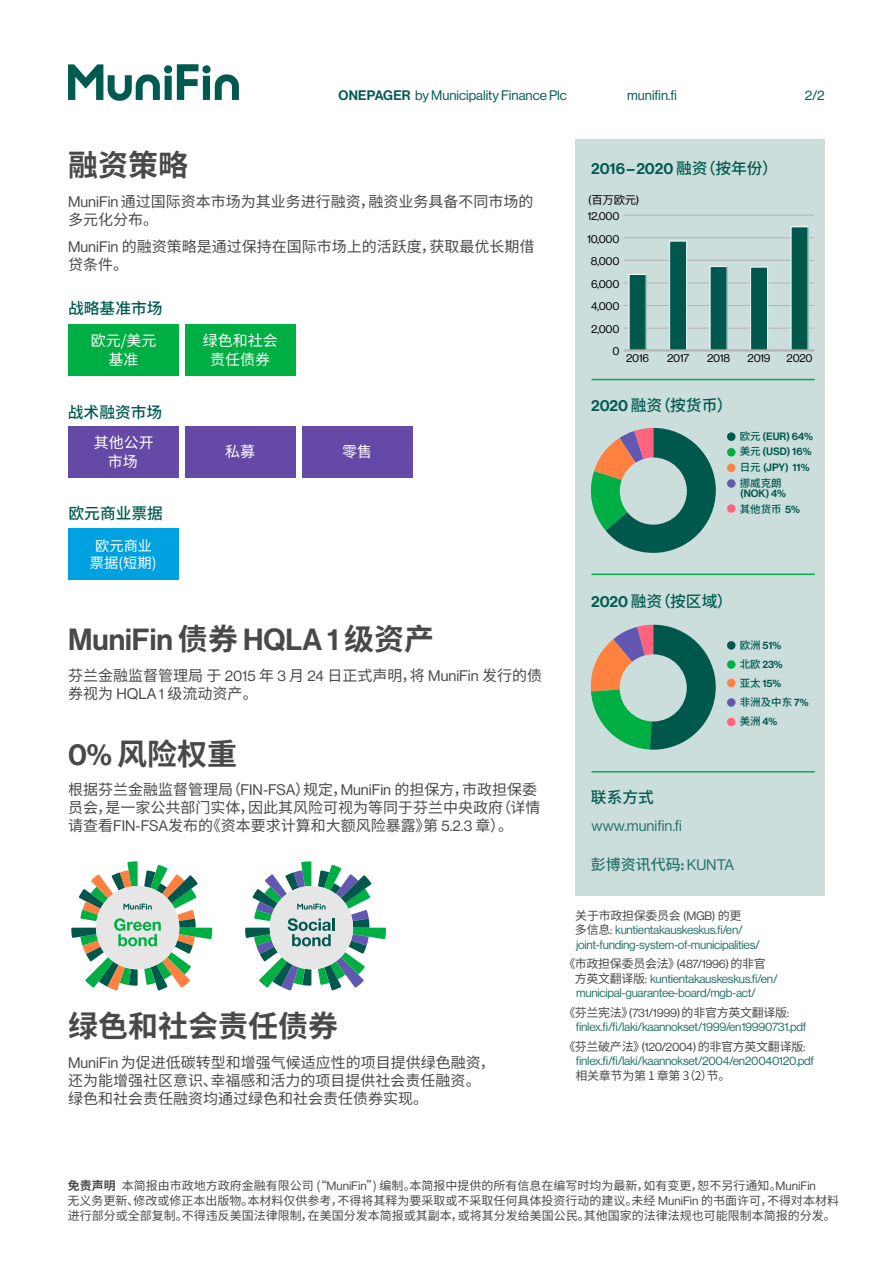
<style>
.page{position:relative;width:893px;height:1263px;background:#fff}
.page>*{position:absolute;margin:0;border:0;box-sizing:border-box;transform-origin:0 0}
.t1{font:700 30px "Noto Sans CJ Ksc";color:#494948}
.t2{font:30px "N Haas Grotesk DS Pro 65 Md";color:#494948}
.t3{font:500 15.75px "Noto Sans CJ Ksc";color:#005a50}
.t4{font:15.75px "N Haas Grotesk DS Pro 65 Md";color:#005a50}
.t5{font:15px/18px "Noto Sans CJ Ksc";color:#494948}
.t6{font:15px/19.5px "Noto Sans CJ Ksc";color:#fff;text-align:center}
.t7{font:15px "N Haas Grotesk DS Pro 55 Rg";color:#26736a}
.t8{font:500 15px "Noto Sans CJ Ksc";color:#26736a}
.t9{font:14.25px/17.1px "Noto Sans CJ Ksc";color:#fff;text-align:center}
.t10{font:13.5px "N Haas Grotesk DS Pro 55 Rg";color:#005a50}
.t11{font:12px/14.4px "N Haas Grotesk DS Pro 55 Rg";letter-spacing:-.025em;color:#26736a}
.t12{font:12px/15px "Noto Sans CJ Ksc";color:#494948}
.t13{font:12px "Noto Sans CJ Ksc";letter-spacing:-.025em;color:#494948}
.t14{font:11.4px "N Haas Grotesk DS Pro 55 Rg";letter-spacing:-.025em;color:#000}
.t15{font:11.4px "Noto Sans CJ Ksc";color:#000}
.t16{font:10.5px/15.6px "N Haas Grotesk DS Pro 65 Md";color:#005a50}
.t17{font:500 10.5px/19px "Noto Sans CJ Ksc";color:#005a50}
.t18{font:10.5px/19px "N Haas Grotesk DS Pro 65 Md";color:#00584d}
.s1{font-family:"N Haas Grotesk DS Pro 65 Md"}
.s2{font-family:"N Haas Grotesk DS Pro 55 Rg"}
.s3{font-family:"Noto Sans CJ Ksc";font-weight:700}
.s4{font-family:"N Haas Grotesk DS Pro 65 Md";font-weight:400}
.s5{font-family:"Noto Sans CJ Ksc";font-weight:500}
.s6{color:#00584d}
.s7{font-family:"N Haas Grotesk DS Pro 65 Md";font-weight:400;color:#00584d}
.s8{font-family:"Noto Sans CJ Ksc";font-weight:500;color:#005a50}
.s9{font-family:"N Haas Grotesk DS Pro 55 Rg";font-weight:400}
.s10{font-family:"Noto Sans CJ Ksc";color:#494948}
.s11{color:#494948}
.s12{font-weight:700}
</style>
<div class="page">
<div style="left:575px;top:139px;width:250px;height:756px;background:#ccdedc"></div>
<svg style="left:68px;top:64px;width:171px;height:37px"></svg>
<hr style="left:591px;top:379px;width:224px;height:1px;background:#00b050">
<hr style="left:591px;top:771px;width:224px;height:1px;background:#00b050">
<div style="left:302px;top:426px;width:110px;height:51px;background:#644aa6"></div>
<div style="left:68px;top:426px;width:111px;height:51px;background:#644aa6"></div>
<div style="left:68px;top:528px;width:111px;height:51px;background:#00a1e0"></div>
<div style="left:185px;top:426px;width:110px;height:51px;background:#644aa6"></div>
<div style="left:185px;top:325px;width:111px;height:51px;background:#00af43"></div>
<div style="left:68px;top:325px;width:111px;height:51px;background:#00af43"></div>
<hr style="left:591px;top:574px;width:224px;height:1px;background:#00af43">
<div style="left:727px;top:432px;width:8px;height:9px;background:#00584d;border-radius:50%"></div>
<div style="left:727px;top:448px;width:8px;height:8px;background:#00af43;border-radius:50%"></div>
<div style="left:727px;top:464px;width:8px;height:8px;background:#ff8140;border-radius:50%"></div>
<div style="left:727px;top:479px;width:8px;height:9px;background:#6258b1;border-radius:50%"></div>
<div style="left:727px;top:504px;width:8px;height:9px;background:#ff647e;border-radius:50%"></div>
<div style="left:727px;top:641px;width:8px;height:9px;background:#00584d;border-radius:50%"></div>
<div style="left:727px;top:660px;width:8px;height:9px;background:#00af43;border-radius:50%"></div>
<div style="left:727px;top:679px;width:8px;height:8px;background:#ff8140;border-radius:50%"></div>
<div style="left:727px;top:698px;width:8px;height:9px;background:#6258b1;border-radius:50%"></div>
<div style="left:727px;top:718px;width:8px;height:8px;background:#ff647e;border-radius:50%"></div>
<svg style="left:590px;top:428px;width:126px;height:125px"></svg>
<svg style="left:590px;top:625px;width:126px;height:125px"></svg>
<svg style="left:71px;top:861px;width:141px;height:129px"></svg>
<svg style="left:245px;top:861px;width:141px;height:129px"></svg>
<hr style="left:624px;top:328px;width:190px;height:1px;background:#b1b3b3">
<hr style="left:624px;top:305px;width:190px;height:1px;background:#b1b3b3">
<hr style="left:624px;top:283px;width:190px;height:1px;background:#b1b3b3">
<hr style="left:624px;top:260px;width:190px;height:1px;background:#b1b3b3">
<hr style="left:624px;top:237px;width:190px;height:1px;background:#b1b3b3">
<hr style="left:624px;top:215px;width:190px;height:1px;background:#b1b3b3">
<div style="left:629px;top:274px;width:17px;height:77px;background:#00574b"></div>
<div style="left:670px;top:241px;width:17px;height:110px;background:#00574b"></div>
<div style="left:669px;top:241px;width:18px;height:110px;border:1px solid #fff"></div>
<div style="left:710px;top:267px;width:17px;height:84px;background:#00574b"></div>
<div style="left:751px;top:267px;width:17px;height:84px;background:#00574b"></div>
<div style="left:750px;top:267px;width:18px;height:84px;border:1px solid #fff"></div>
<div style="left:791px;top:227px;width:17px;height:124px;background:#00574b"></div>
<hr style="left:624px;top:349px;width:190px;height:3px;background:#b1b3b3">
<p class="t10" style="left:339px;top:88px;width:230px"><span class="s1">ONEPAGER</span> by Municipality Finance Plc</p>
<p class="t10" style="left:805px;top:88px;width:21px">2/2</p>
<p class="t10" style="left:627px;top:88px;width:51px">munifin.fi</p>
<h1 class="t1" style="left:68px;top:148px;width:121px">融资策略</h1>
<p class="t5" style="left:68px;top:193px;width:467px"><span class="s2">MuniFin</span> 通过国际资本市场为其业务进行融资，融资业务具备不同市场的多元化分布。</p>
<p class="t5" style="left:68px;top:237px;width:468px"><span class="s2">MuniFin</span> 的融资策略是通过保持在国际市场上的活跃度，获取最优长期借贷条件。</p>
<p class="t3" style="left:68px;top:299px;width:96px">战略基准市场</p>
<p class="t6" style="left:91px;top:331px;width:67px">欧元/美元基准</p>
<p class="t6" style="left:203px;top:331px;width:76px">绿色和社会责任债券</p>
<p class="t3" style="left:68px;top:403px;width:96px">战术融资市场</p>
<p class="t6" style="left:94px;top:433px;width:61px">其他公开市场</p>
<p class="t6" style="left:225px;top:442px;width:31px">私募</p>
<p class="t3" style="left:69px;top:505px;width:96px">欧元商业票据</p>
<p class="t9" style="left:90px;top:537px;width:68px">欧元商业票据(短期)</p>
<p class="t6" style="left:342px;top:442px;width:31px">零售</p>
<h1 class="t2" style="left:68px;top:622px;width:367px">MuniFin <span class="s3">债券</span> HQLA 1 <span class="s3">级资产</span></h1>
<p class="t5" style="left:68px;top:667px;width:476px">芬兰金融监督管理局 于 <span class="s2">2015</span> 年 <span class="s2">3</span> 月 <span class="s2">24</span> 日正式声明，将 <span class="s2">MuniFin</span> 发行的债券视为 <span class="s2">HQLA 1</span> 级流动资产。</p>
<h1 class="t1" style="left:68px;top:737px;width:171px"><span class="s4">0%</span> 风险权重</h1>
<p class="t5" style="left:68px;top:781px;width:474px">根据芬兰金融监督管理局（<span class="s2">FIN-FSA</span>）规定，<span class="s2">MuniFin</span> 的担保方，市政担保委员会，是一家公共部门实体，因此其风险可视为等同于芬兰中央政府（详情请查看<span class="s2">FIN-FSA</span>发布的《资本要求计算和大额风险暴露》第 <span class="s2">5.2.3</span> 章）。</p>
<h1 class="t1" style="left:68px;top:1009px;width:272px">绿色和社会责任债券</h1>
<p class="t5" style="left:68px;top:1053px;width:428px"><span class="s2">MuniFin</span> 为促进低碳转型和增强气候适应性的项目提供绿色融资，还为能增强社区意识、幸福感和活力的项目提供社会责任融资。绿色和社会责任融资均通过绿色和社会责任债券实现。</p>
<p class="t4" style="left:591px;top:159px;width:188px">2016 – 2020 <span class="s5">融资（按年份）</span></p>
<p class="t15" style="left:588px;top:193px;width:53px"><span class="s2">(</span>百万欧元<span class="s2">)</span></p>
<p class="t14" style="left:598px;top:196px;width:24px">(€m)</p>
<p class="t14" style="left:588px;top:209px;width:33px">12,000</p>
<p class="t14" style="left:587px;top:232px;width:34px">10,000</p>
<p class="t14" style="left:591px;top:255px;width:30px">8,000</p>
<p class="t14" style="left:591px;top:277px;width:30px">6,000</p>
<p class="t14" style="left:591px;top:300px;width:30px">4,000</p>
<p class="t14" style="left:591px;top:322px;width:30px">2,000</p>
<p class="t14" style="left:612px;top:345px;width:9px">0</p>
<p class="t14" style="left:626px;top:352px;width:24px">2016</p>
<p class="t14" style="left:667px;top:352px;width:24px">2017</p>
<p class="t14" style="left:707px;top:352px;width:24px">2018</p>
<p class="t14" style="left:748px;top:352px;width:24px">2019</p>
<p class="t14" style="left:787px;top:352px;width:27px">2020</p>
<p class="t3" style="left:591px;top:396px;width:143px"><span class="s4">2020</span> 融资（按货币）</p>
<p class="t16" style="left:740px;top:429px;width:75px"><span class="s5">欧元</span> (EUR) <span class="s6">64%</span><span class="s5">美元</span> (USD) <span class="s6">16%</span><span class="s5">日元</span> (JPY) <span class="s6">11%</span></p>
<p class="t17" style="left:740px;top:473px;width:43px">挪威克朗</p>
<p class="t16" style="left:740px;top:486px;width:47px">(NOK) <span class="s6">4%</span></p>
<p class="t17" style="left:740px;top:500px;width:62px">其他货币 <span class="s7">5%</span></p>
<p class="t3" style="left:591px;top:592px;width:143px"><span class="s4">2020</span> 融资（按区域）</p>
<p class="t18" style="left:740px;top:636px;width:44px"><span class="s8">欧洲</span> 51%<span class="s8">北欧</span> 23%<span class="s8">亚太</span> 15%</p>
<p class="t17" style="left:740px;top:693px;width:70px">非洲及中东 <span class="s7">7%</span>美洲 <span class="s7">4%</span></p>
<p class="t3" style="left:591px;top:788px;width:64px">联系方式</p>
<p class="t7" style="left:591px;top:817px;width:92px">www.munifin.fi</p>
<p class="t8" style="left:591px;top:856px;width:145px">彭博资讯代码<span class="s4">:</span> <span class="s9">KUNTA</span></p>
<p class="t13" style="left:575px;top:909px;width:168px">关于市政担保委员会 <span class="s2">(MGB)</span> 的更</p>
<p class="t11" style="left:575px;top:923px;width:186px"><span class="s10">多信息</span><span class="s11">:</span> kuntientakauskeskus.fi/en/ joint-funding-system-of-municipalities/</p>
<p class="t13" style="left:563px;top:957px;width:204px">《市政担保委员会法》<span class="s2">(487/1996)</span> 的非官</p>
<p class="t11" style="left:575px;top:971px;width:205px"><span class="s10">方英文翻译版</span><span class="s11">:</span> kuntientakauskeskus.fi/en/ municipal-guarantee-board/mgb-act/</p>
<p class="t13" style="left:563px;top:1006px;width:227px">《芬兰宪法》<span class="s2">(731/1999)</span> 的非官方英文翻译版<span class="s2">:</span></p>
<p class="t11" style="left:576px;top:1020px;width:232px">finlex.fi/fi/laki/kaannokset/1999/en19990731.pdf</p>
<p class="t13" style="left:563px;top:1040px;width:243px">《芬兰破产法》<span class="s2">(120/2004)</span> 的非官方英文翻译版<span class="s2">:</span></p>
<p class="t11" style="left:576px;top:1054px;width:240px">finlex.fi/fi/laki/kaannokset/2004/en20040120.pdf</p>
<p class="t13" style="left:575px;top:1069px;width:157px">相关章节为第 1 章第 3（2）节。</p>
<p class="t12" style="left:67px;top:1179px;width:773px"><span class="s12">免责声明</span> 本简报由市政地方政府金融有限公司 (“<span class="s2">MuniFin</span>”) 编制。本简报中提供的所有信息在编写时均为最新，如有变更，恕不另行通知。<span class="s2">MuniFin<br></span>无义务更新、修改或修正本出版物。本材料仅供参考，不得将其释为要采取或不采取任何具体投资行动的建议。未经 <span class="s2">MuniFin</span> 的书面许可，不得对本材料进行部分或全部复制。不得违反美国法律限制，在美国分发本简报或其副本，或将其分发给美国公民。其他国家的法律法规也可能限制本简报的分发。</p>
</div>
